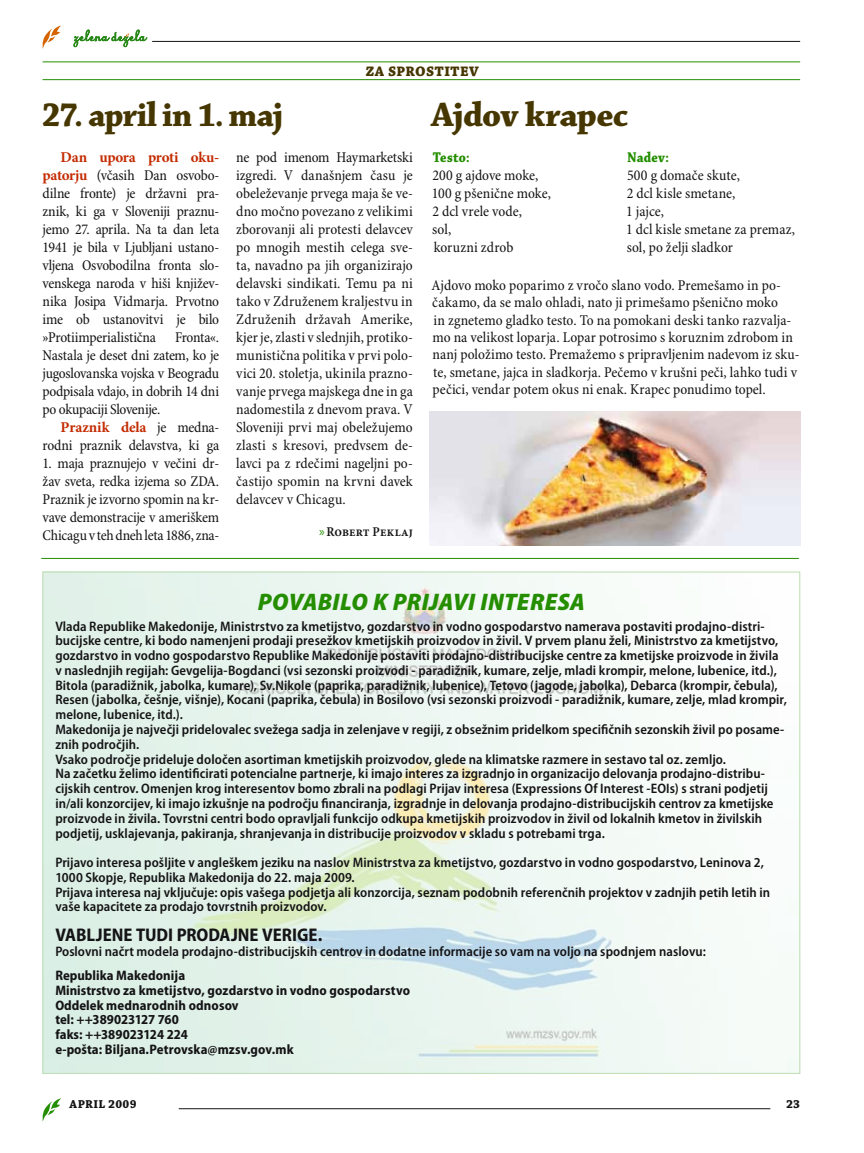
<style>
.page{position:relative;width:864px;height:1153px;background:#fff}
.page>*{position:absolute;margin:0;border:0;box-sizing:border-box;transform-origin:0 0}
.t1{font:36px "Chaparral Pro Bold Disp";letter-spacing:-.01em;color:#463600;scale:.95 1}
.t2{font:36px "Chaparral Pro Bold Disp";letter-spacing:-.01em;color:#463600}
.t3{font:italic 900 semi-condensed 24px "Myriad Pro";letter-spacing:.015em;color:#248e00;scale:1.04 1}
.t4{font:700 semi-condensed 18.3px "Myriad Pro";color:#141315}
.t5{font:700 18px "Chaparral Pro";letter-spacing:.02em;color:#463600;scale:.9 1}
.t6{font:condensed 15px/18px "Minion Pro";color:#141315;text-align:justify}
.t7{font:15px "Chaparral Pro Bold Subh";letter-spacing:.02em;color:#248e00;scale:.9 1}
.t8{font:600 semi-condensed 13.8px/14.9px "Myriad Pro";letter-spacing:.005em;color:#141315}
.t9{font:700 semi-condensed 13.8px/14.9px "Myriad Pro";letter-spacing:.01em;color:#141315}
.t10{font:13.5px "Minion Pro Semibold Cn Capt";color:#141315}
.t11{font:12px "Chaparral Pro Bold Capt";letter-spacing:.03em;color:#141315}
.s1{font-weight:700;font-stretch:normal;color:#c32b00}
.s2{font-family:"Myriad Pro";color:#248e00}
</style>
<div class="page">
<svg style="left:42px;top:1098px;width:19px;height:23px"></svg>
<hr style="left:152px;top:41px;width:647px;height:1px;background:#141315">
<svg style="left:42px;top:26px;width:19px;height:23px"></svg>
<svg style="left:73px;top:30px;width:74px;height:17px"></svg>
<hr style="left:179px;top:1108px;width:591px;height:1px;background:#141315">
<img style="left:429px;top:411px;width:370px;height:134px">
<img style="left:45px;top:573px;width:752px;height:498px">
<hr style="left:41px;top:558px;width:757px;height:1px;background:#248e00">
<hr style="left:43px;top:61px;width:756px;height:1px;background:#248e00">
<hr style="left:43px;top:79px;width:756px;height:1px;background:#248e00">
<h3 class="t5" style="left:365px;top:59px;width:127px">za sprostitev</h3>
<h1 class="t1" style="left:43px;top:95px;width:254px">27. april in 1. maj</h1>
<p class="t6" style="left:43px;top:149px;width:178px;text-indent:18px"><span class="s1">Dan upora proti oku&shy;patorju</span> (včasih Dan osvobo&shy;dilne fronte) je državni pra&shy;znik, ki ga v Sloveniji praznu&shy;jemo 27. aprila. Na ta dan leta 1941 je bila v Ljubljani ustano&shy;vljena Osvobodilna fronta slo&shy;venskega naroda v hiši književ&shy;nika Josipa Vidmarja. Prvotno ime ob ustanovitvi je bilo »Protiimperialistična</p>
<p class="t6" style="left:236px;top:149px;width:178px">ne pod imenom Haymarketski izgredi. V današnjem času je obeleževanje prvega maja še ve&shy;dno močno povezano z velikimi zborovanji ali protesti delavcev po mnogih mestih celega sve&shy;ta, navadno pa jih organizirajo delavski sindikati. Temu pa ni tako v Združenem kraljestvu in Združenih državah Amerike, kjer je, zlasti v slednjih, protiko&shy;munistična politika v prvi polo&shy;vici 20. stoletja, ukinila prazno&shy;vanje prvega majskega dne in ga nadomestila z dnevom prava. V Sloveniji prvi maj obeležujemo zlasti s kresovi, predvsem de&shy;lavci pa z rdečimi nageljni po&shy;častijo spomin na krvni davek delavcev v Chicagu.</p>
<p class="t10" style="left:319px;top:523px;width:95px"><span class="s2">»</span>Robert Peklaj</p>
<p class="t6" style="left:43px;top:329px;width:178px;text-indent:132px">Fronta«.<br>Nastala je deset dni zatem, ko je jugoslovanska vojska v Beogradu podpisala vdajo, in dobrih 14 dni po okupaciji Slovenije.</p>
<p class="t6" style="left:43px;top:419px;width:178px;text-align:right"><span class="s1">Praznik dela</span> je medna&shy;rodni praznik delavstva, ki ga</p>
<p class="t6" style="left:43px;top:455px;width:178px">1. maja praznujejo v večini dr&shy;žav sveta, redka izjema so ZDA.<br>Praznik je izvorno spomin na kr&shy;vave demonstracije v ameriškem Chicagu v teh dneh leta 1886, zna-</p>
<h1 class="t2" style="left:431px;top:95px;width:198px">Ajdov krapec</h1>
<p class="t7" style="left:432px;top:149px;width:42px">Testo:</p>
<p class="t6" style="left:431px;top:167px;width:121px;text-align:left">200 g ajdove moke,<br>100 g pšenične moke,<br>2 dcl vrele vode,<br>sol,<br>koruzni zdrob</p>
<p class="t7" style="left:627px;top:149px;width:47px">Nadev:</p>
<p class="t6" style="left:626px;top:167px;width:170px;text-align:left">500 g domače skute,<br>2 dcl kisle smetane,<br>1 jajce,<br>1 dcl kisle smetane za premaz, sol, po želji sladkor</p>
<p class="t6" style="left:431px;top:277px;width:369px;line-height:17.2px;text-align:left">Ajdovo moko poparimo z vročo slano vodo. Premešamo in po&shy;čakamo, da se malo ohladi, nato ji primešamo pšenično moko<br>in zgnetemo gladko testo. To na pomokani deski tanko razvalja&shy;mo na velikost loparja. Lopar potrosimo s koruznim zdrobom in nanj položimo testo. Premažemo s pripravljenim nadevom iz sku&shy;te, smetane, jajca in sladkorja. Pečemo v krušni peči, lahko tudi v pečici, vendar potem okus ni enak. Krapec ponudimo topel.</p>
<h2 class="t3" style="left:258px;top:588px;width:316px">POVABILO K PRIJAVI INTERESA</h2>
<p class="t8" style="left:55px;top:618px;width:732px">Vlada Republike Makedonije, Ministrstvo za kmetijstvo, gozdarstvo in vodno gospodarstvo namerava postaviti prodajno-distri&shy;bucijske centre, ki bodo namenjeni prodaji presežkov kmetijskih proizvodov in živil. V prvem planu želi, Ministrstvo za kmetijstvo, gozdarstvo in vodno gospodarstvo Republike Makedonije postaviti prodajno-distribucijske centre za kmetijske proizvode in živila v naslednjih regijah: Gevgelija-Bogdanci (vsi sezonski proizvodi - paradižnik, kumare, zelje, mladi krompir, melone, lubenice, itd.), Bitola (paradižnik, jabolka, kumare), Sv.Nikole (paprika, paradižnik, lubenice), Tetovo (jagode, jabolka), Debarca (krompir, čebula), Resen (jabolka, češnje, višnje), Kocani (paprika, čebula) in Bosilovo (vsi sezonski proizvodi - paradižnik, kumare, zelje, mlad krompir, melone, lubenice, itd.).<br>Makedonija je največji pridelovalec svežega sadja in zelenjave v regiji, z obsežnim pridelkom specifičnih sezonskih živil po posame&shy;znih področjih.<br>Vsako področje prideluje določen asortiman kmetijskih proizvodov, glede na klimatske razmere in sestavo tal oz. zemljo.<br>Na začetku želimo identificirati potencialne partnerje, ki imajo interes za izgradnjo in organizacijo delovanja prodajno-distribu&shy;cijskih centrov. Omenjen krog interesentov bomo zbrali na podlagi Prijav interesa (Expressions Of Interest -EOIs) s strani podjetij in/ali konzorcijev, ki imajo izkušnje na področju financiranja, izgradnje in delovanja prodajno-distribucijskih centrov za kmetijske proizvode in živila. Tovrstni centri bodo opravljali funkcijo odkupa kmetijskih proizvodov in živil od lokalnih kmetov in živilskih podjetij, usklajevanja, pakiranja, shranjevanja in distribucije proizvodov v skladu s potrebami trga.</p>
<p class="t8" style="left:55px;top:855px;width:716px">Prijavo interesa pošljite v angleškem jeziku na naslov Ministrstva za kmetijstvo, gozdarstvo in vodno gospodarstvo, Leninova 2, 1000 Skopje, Republika Makedonija do 22. maja 2009.<br>Prijava interesa naj vključuje: opis vašega podjetja ali konzorcija, seznam podobnih referenčnih projektov v zadnjih petih letih in vaše kapacitete za prodajo tovrstnih proizvodov.</p>
<h3 class="t4" style="left:55px;top:924px;width:268px">VABLJENE TUDI PRODAJNE VERIGE.</h3>
<p class="t8" style="left:55px;top:943px;width:652px">Poslovni načrt modela prodajno-distribucijskih centrov in dodatne informacije so vam na voljo na spodnjem naslovu:</p>
<p class="t9" style="left:55px;top:968px;width:356px">Republika Makedonija<br>Ministrstvo za kmetijstvo, gozdarstvo in vodno gospodarstvo Oddelek mednarodnih odnosov<br>tel: ++389023127 760<br>faks: ++389023124 224<br>e-pošta: Biljana.Petrovska@mzsv.gov.mk</p>
<p class="t11" style="left:70px;top:1097px;width:69px">april 2009</p>
<p class="t11" style="left:785px;top:1097px;width:16px">23</p>
</div>
